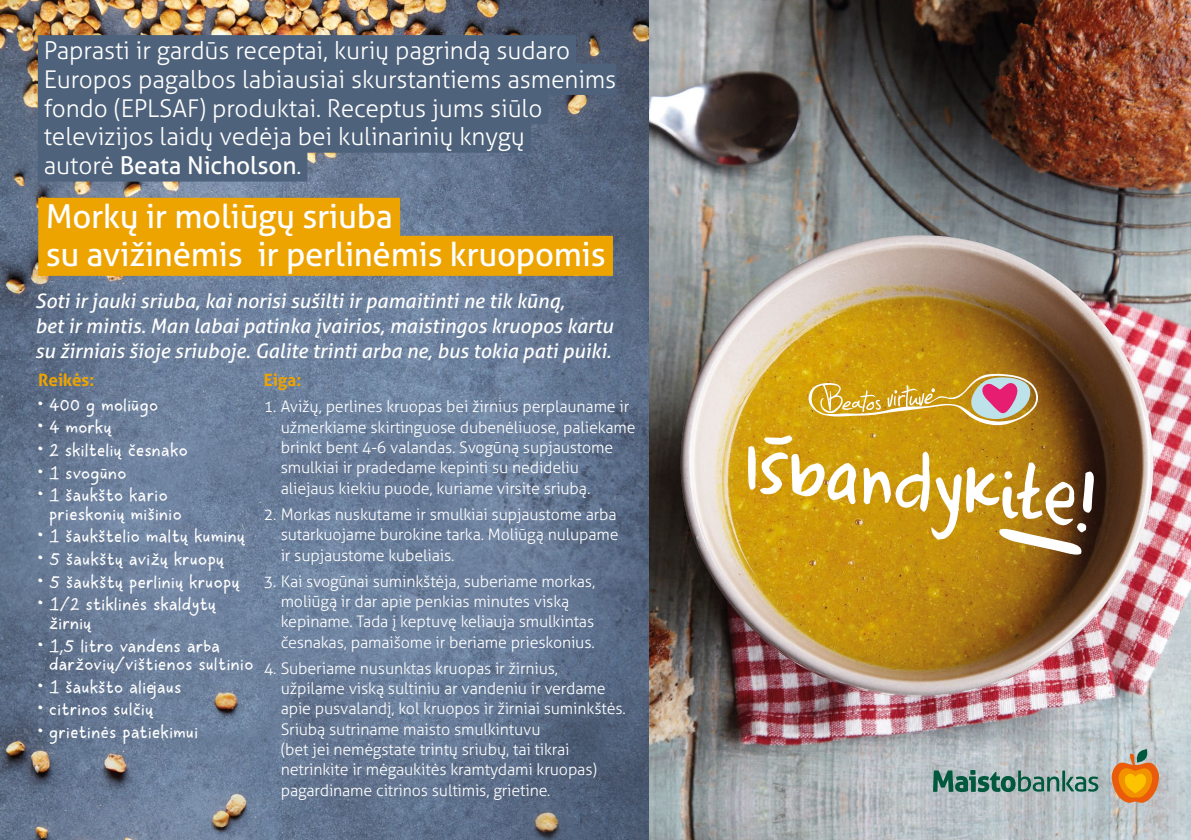
<style>
.page{position:relative;width:1191px;height:840px;background:#fff}
.page>*{position:absolute;margin:0;border:0;box-sizing:border-box;transform-origin:0 0}
.t1{font:95px "Completein Him";color:#fff}
.pavadinimas_2{font:33px "Aller";letter-spacing:-.01em;color:#fff}
.pagr{font:300 24.4px/28.8px "Aller";letter-spacing:-.005em;color:#fff}
.pagr-2{font:24.4px "Aller";letter-spacing:-.005em;color:#fff}
.apie_patiekala{font:italic 20px/25px "Aller";color:#fff}
.reikes{font:19.6px/18.6px "Pichon Body";letter-spacing:.02em;color:#fff}
.reikes_pavadinimas{font:700 17px "Aller";color:#eea400}
.eiga{font:300 16px/20.4px "Aller";letter-spacing:-.01em;color:#fff}
.s1{font-weight:300}
</style>
<div class="page">
<img style="left:649px;top:0;width:542px;height:839px">
<img style="left:0;top:0;width:649px;height:839px">
<div style="left:38px;top:35px;width:538px;height:31px;background:#4e627b"></div>
<div style="left:38px;top:64px;width:578px;height:31px;background:#4e627b"></div>
<div style="left:38px;top:93px;width:510px;height:31px;background:#4e627b"></div>
<div style="left:38px;top:122px;width:493px;height:31px;background:#4e627b"></div>
<div style="left:38px;top:150px;width:269px;height:31px;background:#4e627b"></div>
<div style="left:38px;top:198px;width:362px;height:40px;background:#eea400"></div>
<div style="left:38px;top:236px;width:575px;height:40px;background:#eea400"></div>
<svg style="left:808px;top:373px;width:230px;height:53px"></svg>
<svg style="left:764px;top:435px;width:28px;height:10px"></svg>
<svg style="left:998px;top:528px;width:84px;height:26px"></svg>
<svg style="left:933px;top:769px;width:165px;height:22px"></svg>
<svg style="left:1111px;top:748px;width:48px;height:55px"></svg>
<p class="pagr" style="left:44px;top:36px;width:574px">Paprasti ir gardūs receptai, kurių pagrindą sudaro<br>Europos pagalbos labiausiai skurstantiems asmenims</p>
<p class="pagr" style="left:44px;top:93px;width:500px">fondo (EPLSAF) produktai. Receptus jums siūlo</p>
<p class="pagr" style="left:44px;top:122px;width:482px">televizijos laidų vedėja bei kulinarinių knygų</p>
<p class="pagr-2" style="left:44px;top:151px;width:259px"><span class="s1">autorė</span> Beata Nicholson<span class="s1">.</span></p>
<p class="pavadinimas_2" style="left:46px;top:196px;width:349px">Morkų ir moliūgų sriuba</p>
<p class="pavadinimas_2" style="left:46px;top:234px;width:561px">su avižinėmis ir perlinėmis kruopomis</p>
<p class="apie_patiekala" style="left:35px;top:288px;width:579px">Soti ir jauki sriuba, kai norisi sušilti ir pamaitinti ne tik kūną,<br>bet ir mintis. Man labai patinka įvairios, maistingos kruopos kartu su žirniais šioje sriuboje. Galite trinti arba ne, bus tokia pati puiki.</p>
<p class="reikes_pavadinimas" style="left:264px;top:369px;width:39px">Eiga:</p>
<p class="eiga" style="left:281px;top:396px;width:356px;text-indent:-17px">1. Avižų, perlines kruopas bei žirnius perplauname ir užmerkiame skirtinguose dubenėliuose, paliekame brinkt bent 4-6 valandas. Svogūną supjaustome smulkiai ir pradedame kepinti su nedideliu aliejaus kiekiu puode, kuriame virsite sriubą.</p>
<p class="eiga" style="left:281px;top:503px;width:339px;text-align:justify;text-indent:-17px">2. Morkas nuskutame ir smulkiai supjaustome arba sutarkuojame burokine tarka. Moliūgą nulupame ir supjaustome kubeliais.</p>
<p class="eiga" style="left:281px;top:570px;width:316px;text-indent:-17px">3. Kai svogūnai suminkštėja, suberiame morkas, moliūgą ir dar apie penkias minutes viską kepiname. Tada į keptuvę keliauja smulkintas česnakas, pamaišome ir beriame prieskonius.</p>
<p class="eiga" style="left:281px;top:657px;width:346px;text-indent:-17px">4. Suberiame nusunktas kruopas ir žirnius, užpilame viską sultiniu ar vandeniu ir verdame apie pusvalandį, kol kruopos ir žirniai suminkštės.<br>Sriubą sutriname maisto smulkintuvu<br>(bet jei nemėgstate trintų sriubų, tai tikrai netrinkite ir mėgaukitės kramtydami kruopas) pagardiname citrinos sultimis, grietine.</p>
<p class="reikes_pavadinimas" style="left:38px;top:369px;width:58px">Reikės:</p>
<p class="reikes" style="left:38px;top:396px;width:122px">• 400 g moliūgo</p>
<p class="reikes" style="left:38px;top:418px;width:75px">• 4 morkų</p>
<p class="reikes" style="left:38px;top:441px;width:151px">• 2 skiltelių česnako</p>
<p class="reikes" style="left:38px;top:463px;width:90px">• 1 svogūno</p>
<p class="reikes" style="left:50px;top:486px;width:134px;text-indent:-11px">• 1 šaukšto kario prieskonių mišinio</p>
<p class="reikes" style="left:38px;top:527px;width:209px">• 1 šaukštelio maltų kuminų</p>
<p class="reikes" style="left:38px;top:550px;width:188px">• 5 šaukštų avižų kruopų</p>
<p class="reikes" style="left:38px;top:572px;width:203px">• 5 šaukštų perlinių kruopų</p>
<p class="reikes" style="left:50px;top:595px;width:168px;text-indent:-11px">• 1/2 stiklinės skaldytų žirnių</p>
<p class="reikes" style="left:50px;top:636px;width:206px;text-indent:-11px">• 1,5 litro vandens arba daržovių/vištienos sultinio</p>
<p class="reikes" style="left:38px;top:677px;width:145px">• 1 šaukšto aliejaus</p>
<p class="reikes" style="left:38px;top:700px;width:117px">• citrinos sulčių</p>
<p class="reikes" style="left:38px;top:723px;width:162px">• grietinės patiekimui</p>
<p class="t1" style="left:751px;top:419px;width:351px;rotate:6deg">Isbandykite!</p>
</div>
